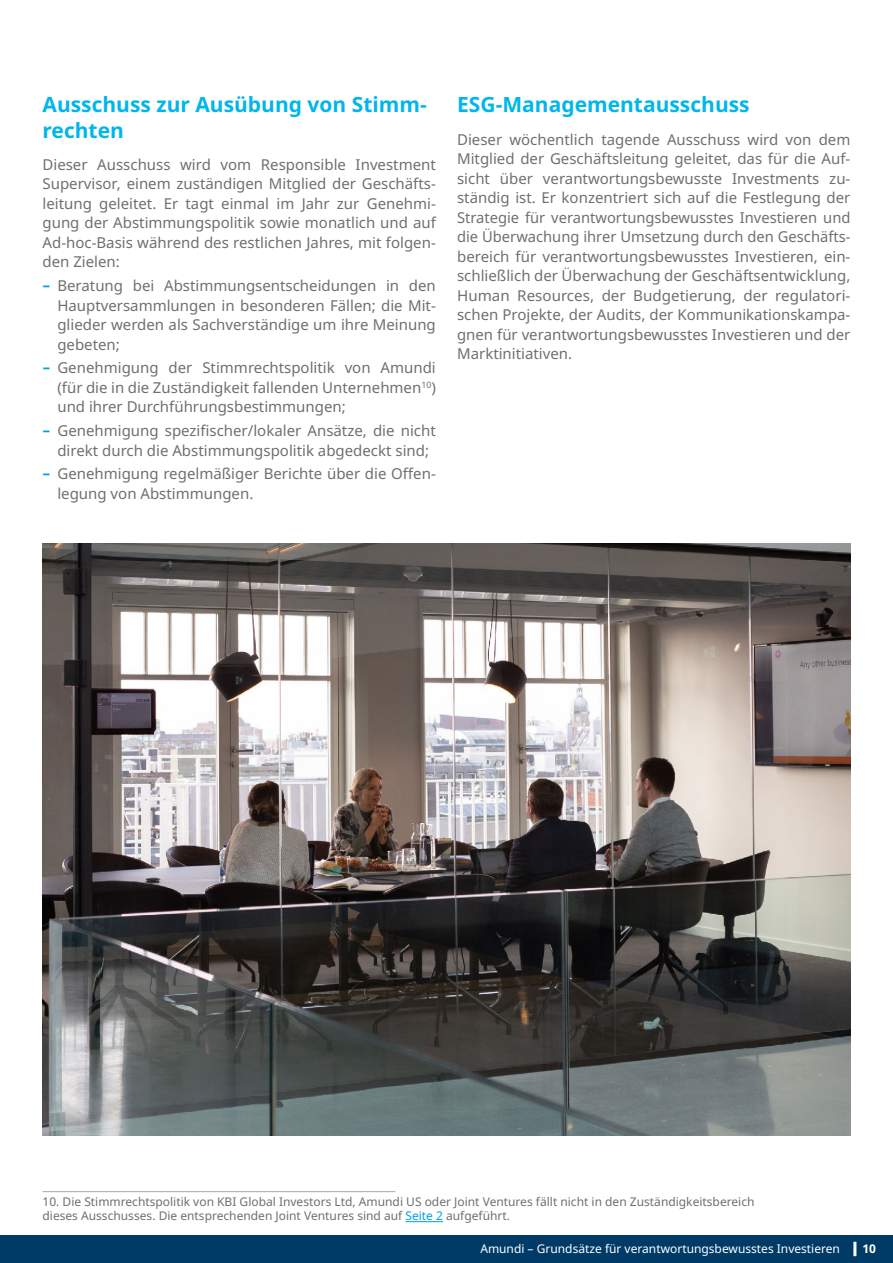
<style>
.page{position:relative;width:893px;height:1263px;background:#fff}
.page>*{position:absolute;margin:0;border:0;box-sizing:border-box;transform-origin:0 0}
.t1{font:700 21px/25.2px "Noto Sans";color:#00b6ed}
.t2{font:15px/19.5px "Noto Sans";color:#706f6f;text-align:justify}
.t3{font:12px/14.4px "Noto Sans";color:#706f6f}
.t4{font:12px "Noto Sans";color:#fff}
.t5{font:700 12px "Noto Sans";color:#fff}
.s1{font-family:"Gotham HTF";font-weight:500;color:#009fe3}
.s2{color:#009fe3}
</style>
<div class="page">
<div style="left:0;top:1235px;width:893px;height:28px;background:#003b68"></div>
<hr style="left:853px;top:1242px;width:3px;height:14px;background:#fff">
<hr style="left:43px;top:1191px;width:352px;height:1px;background:#a8a8a7">
<hr style="left:405px;top:1221px;width:38px;height:1px;background:#009fe3">
<img style="left:43px;top:543px;width:807px;height:592px">
<h1 class="t1" style="left:43px;top:93px;width:386px">Ausschuss zur Ausübung von Stimm&shy;rechten</h1>
<p class="t2" style="left:43px;top:155px;width:395px">Dieser Ausschuss wird vom Responsible Investment Supervisor, einem zuständigen Mitglied der Geschäfts&shy;leitung geleitet. Er tagt einmal im Jahr zur Genehmi&shy;gung der Abstimmungspolitik sowie monatlich und auf Ad-hoc-Basis während des restlichen Jahres, mit folgen&shy;den Zielen:</p>
<p class="t2" style="left:57px;top:276px;width:380px;text-indent:-15px"><span class="s1">–</span> Beratung bei Abstimmungsentscheidungen in den Hauptversammlungen in besonderen Fällen; die Mit&shy;glieder werden als Sachverständige um ihre Meinung gebeten;</p>
<p class="t2" style="left:57px;top:359px;width:380px;text-indent:-15px"><span class="s1">–</span> Genehmigung der Stimmrechtspolitik von Amundi (für die in die Zuständigkeit fallenden Unternehmen<sup>10</sup>) und ihrer Durchführungsbestimmungen;</p>
<p class="t2" style="left:43px;top:421px;width:395px;text-align:center"><span class="s1">–</span> Genehmigung spezifischer/lokaler Ansätze, die nicht direkt durch die Abstimmungspolitik abgedeckt sind;</p>
<p class="t2" style="left:57px;top:465px;width:380px;text-indent:-15px"><span class="s1">–</span> Genehmigung regelmäßiger Berichte über die Offen&shy;legung von Abstimmungen.</p>
<h1 class="t1" style="left:457px;top:93px;width:294px">ESG-Managementausschuss</h1>
<p class="t2" style="left:457px;top:130px;width:395px">Dieser wöchentlich tagende Ausschuss wird von dem Mitglied der Geschäftsleitung geleitet, das für die Auf&shy;sicht über verantwortungsbewusste Investments zu&shy;ständig ist. Er konzentriert sich auf die Festlegung der Strategie für verantwortungsbewusstes Investieren und die Überwachung ihrer Umsetzung durch den Geschäfts&shy;bereich für verantwortungsbewusstes Investieren, ein&shy;schließlich der Überwachung der Geschäftsentwicklung, Human Resources, der Budgetierung, der regulatori&shy;schen Projekte, der Audits, der Kommunikationskampa&shy;gnen für verantwortungsbewusstes Investieren und der Marktinitiativen.</p>
<p class="t3" style="left:43px;top:1195px;width:713px">10. Die Stimmrechtspolitik von KBI Global Investors Ltd, Amundi US oder Joint Ventures fällt nicht in den Zuständigkeitsbereich dieses Ausschusses. Die entsprechenden Joint Ventures sind auf <span class="s2">Seite 2</span> aufgeführt.</p>
<p class="t4" style="left:480px;top:1240px;width:361px">Amundi – Grundsätze für verantwortungsbewusstes Investieren</p>
<p class="t5" style="left:862px;top:1240px;width:15px">10</p>
</div>
